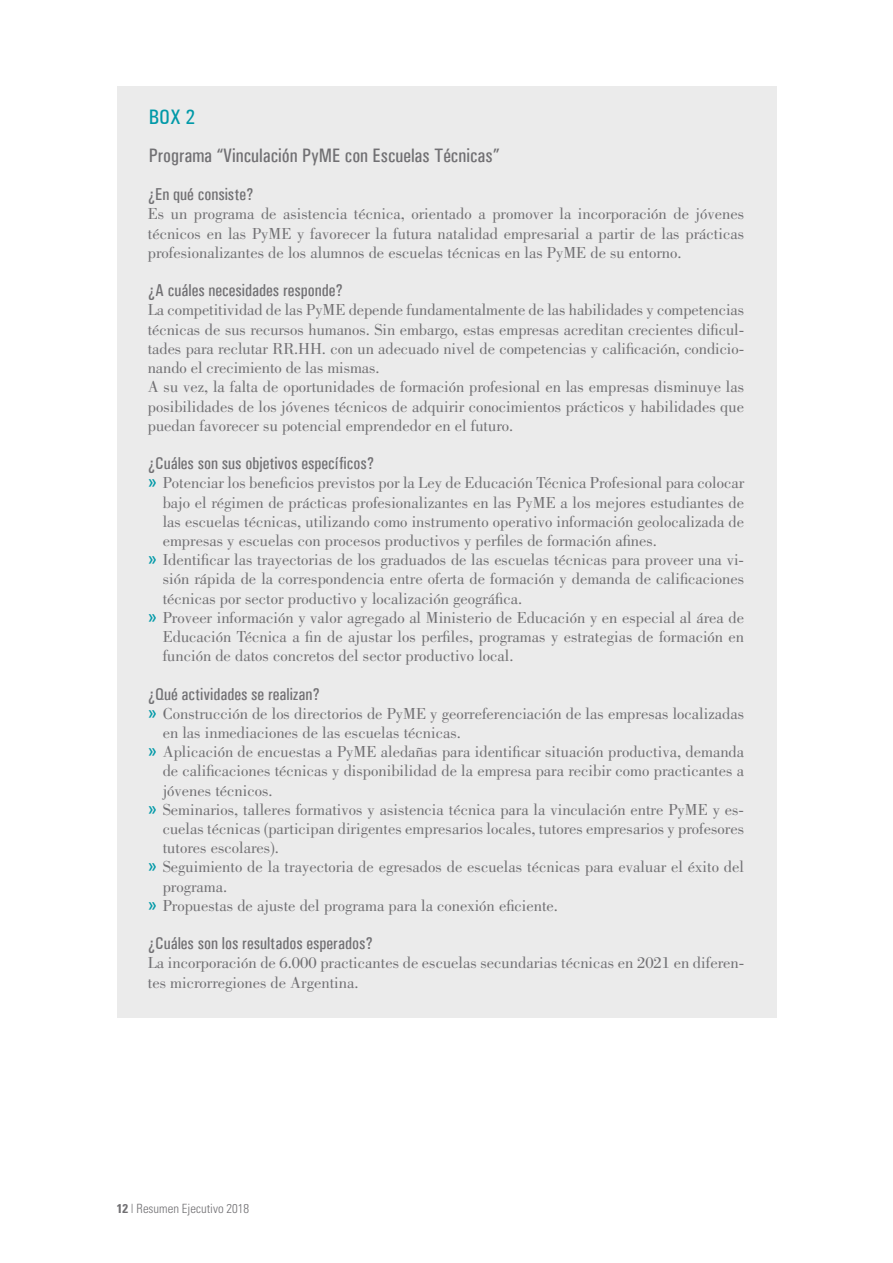
<style>
.page{position:relative;width:893px;height:1263px;background:#fff}
.page>*{position:absolute;margin:0;border:0;box-sizing:border-box;transform-origin:0 0}
.t1{font:500 21px "Univers Condensed";color:#0099a8}
.t2{font:500 19.5px "Univers Condensed";color:#717073}
.t3{font:500 17.25px "Univers Condensed";color:#717073}
.t4{font:16.5px/19.2px "Bodoni Std";color:#717073}
.t5{font:300 condensed 12.75px "Univers";color:#717073}
.s1{font-family:"Univers Condensed";font-weight:500;font-size:21px;color:#0099a8}
.s2{font-family:"Univers LT Std";font-weight:700}
</style>
<div class="page">
<div style="left:117px;top:86px;width:659px;height:931px;background:#ebebeb"></div>
<p class="t1" style="left:149px;top:104px;width:48px">BOX 2</p>
<p class="t2" style="left:149px;top:144px;width:352px">Programa “Vinculación PyME con Escuelas Técnicas”</p>
<p class="t3" style="left:148px;top:184px;width:107px">¿En qué consiste?</p>
<p class="t4" style="left:148px;top:205px;width:598px;text-align:justify">Es un programa de asistencia técnica, orientado a promover la incorporación de jóvenes técnicos en las PyME y favorecer la futura natalidad empresarial a partir de las prácticas profesionalizantes de los alumnos de escuelas técnicas en las PyME de su entorno.</p>
<p class="t3" style="left:148px;top:280px;width:197px">¿A cuáles necesidades responde?</p>
<p class="t4" style="left:148px;top:301px;width:598px">La competitividad de las PyME depende fundamentalmente de las habilidades y competencias técnicas de sus recursos humanos. Sin embargo, estas empresas acreditan crecientes dificul&shy;tades para reclutar RR.HH. con un adecuado nivel de competencias y calificación, condicio&shy;nando el crecimiento de las mismas.<br>A su vez, la falta de oportunidades de formación profesional en las empresas disminuye las posibilidades de los jóvenes técnicos de adquirir conocimientos prácticos y habilidades que puedan favorecer su potencial emprendedor en el futuro.</p>
<p class="t3" style="left:148px;top:453px;width:228px">¿Cuáles son sus objetivos específicos?</p>
<p class="t4" style="left:148px;top:473px;width:598px"><span class="s1">»</span> Potenciar los beneficios previstos por la Ley de Educación Técnica Profesional para colocar</p>
<p class="t4" style="left:163px;top:493px;width:583px">bajo el régimen de prácticas profesionalizantes en las PyME a los mejores estudiantes de</p>
<p class="t4" style="left:163px;top:512px;width:583px">las escuelas técnicas, utilizando como instrumento operativo información geolocalizada de</p>
<p class="t4" style="left:163px;top:531px;width:496px">empresas y escuelas con procesos productivos y perfiles de formación afines.</p>
<p class="t4" style="left:148px;top:550px;width:598px"><span class="s1">»</span> Identificar las trayectorias de los graduados de las escuelas técnicas para proveer una vi-</p>
<p class="t4" style="left:163px;top:569px;width:583px">sión rápida de la correspondencia entre oferta de formación y demanda de calificaciones</p>
<p class="t4" style="left:163px;top:589px;width:361px">técnicas por sector productivo y localización geográfica.</p>
<p class="t4" style="left:148px;top:608px;width:598px"><span class="s1">»</span> Proveer información y valor agregado al Ministerio de Educación y en especial al área de</p>
<p class="t4" style="left:163px;top:627px;width:583px">Educación Técnica a fin de ajustar los perfiles, programas y estrategias de formación en</p>
<p class="t4" style="left:163px;top:646px;width:352px">función de datos concretos del sector productivo local.</p>
<p class="t3" style="left:148px;top:683px;width:174px">¿Qué actividades se realizan?</p>
<p class="t4" style="left:148px;top:704px;width:598px"><span class="s1">»</span> Construcción de los directorios de PyME y georreferenciación de las empresas localizadas</p>
<p class="t4" style="left:163px;top:723px;width:300px">en las inmediaciones de las escuelas técnicas.</p>
<p class="t4" style="left:148px;top:742px;width:598px"><span class="s1">»</span> Aplicación de encuestas a PyME aledañas para identificar situación productiva, demanda</p>
<p class="t4" style="left:163px;top:761px;width:583px">de calificaciones técnicas y disponibilidad de la empresa para recibir como practicantes a</p>
<p class="t4" style="left:163px;top:781px;width:111px">jóvenes técnicos.</p>
<p class="t4" style="left:148px;top:800px;width:598px"><span class="s1">»</span> Seminarios, talleres formativos y asistencia técnica para la vinculación entre PyME y es-</p>
<p class="t4" style="left:163px;top:819px;width:583px">cuelas técnicas (participan dirigentes empresarios locales, tutores empresarios y profesores</p>
<p class="t4" style="left:163px;top:838px;width:118px">tutores escolares).</p>
<p class="t4" style="left:148px;top:857px;width:598px"><span class="s1">»</span> Seguimiento de la trayectoria de egresados de escuelas técnicas para evaluar el éxito del</p>
<p class="t4" style="left:163px;top:877px;width:66px">programa.</p>
<p class="t4" style="left:148px;top:896px;width:412px"><span class="s1">»</span> Propuestas de ajuste del programa para la conexión eficiente.</p>
<p class="t3" style="left:148px;top:933px;width:226px">¿Cuáles son los resultados esperados?</p>
<p class="t4" style="left:148px;top:953px;width:598px">La incorporación de 6.000 practicantes de escuelas secundarias técnicas en 2021 en diferen&shy;tes microrregiones de Argentina.</p>
<p class="t5" style="left:117px;top:1201px;width:134px"><span class="s2">12</span> | Resumen Ejecutivo 2018</p>
</div>
